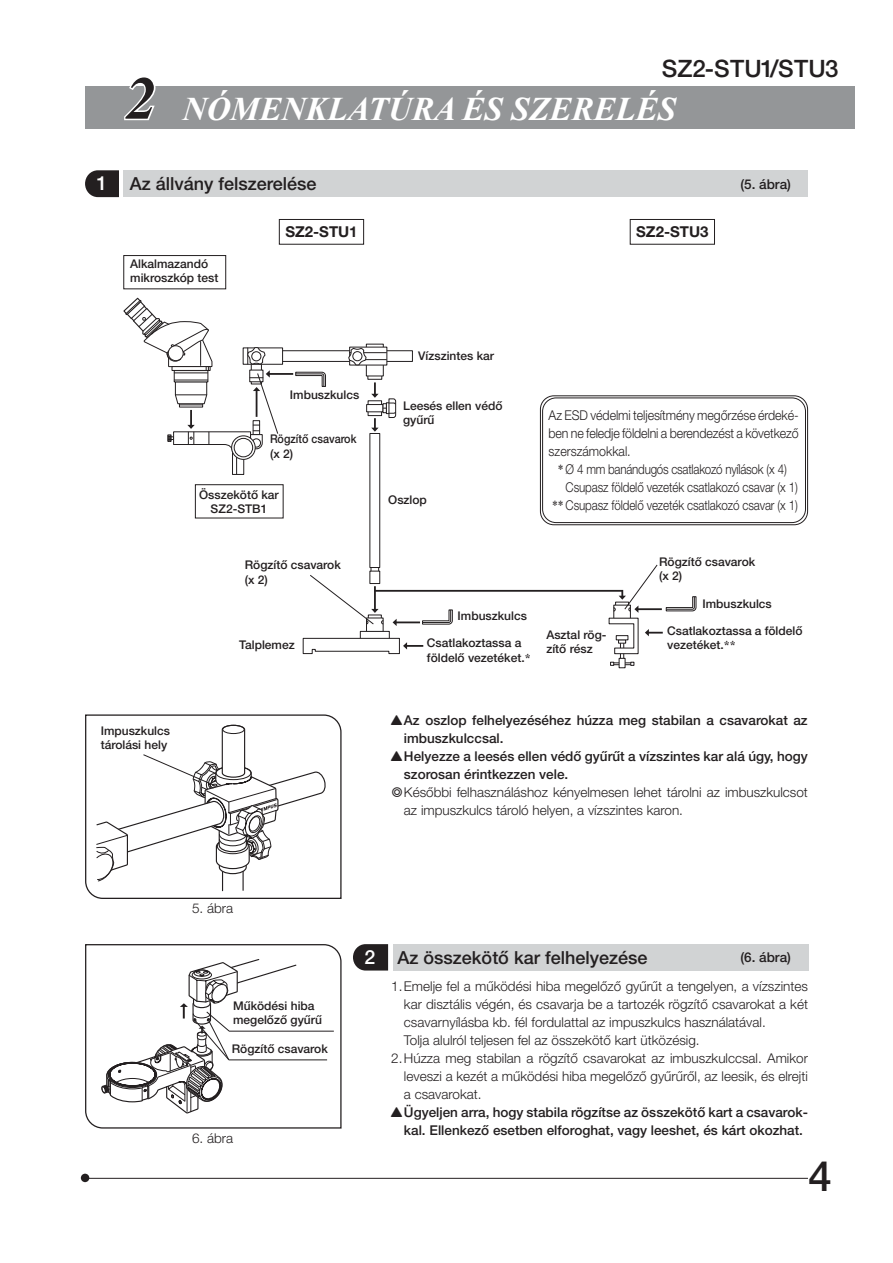
<style>
.page{position:relative;width:893px;height:1263px;background:#fff}
.page>*{position:absolute;margin:0;border:0;box-sizing:border-box;transform-origin:0 0}
.t1{font:500 42px "Helvetica Neue LT Pro";color:#231f20}
.big_headline{font:italic 700 33px "Times New Roman";color:#fff}
.t2{font:500 24px "Helvetica Neue LT Pro";letter-spacing:.005em;color:#231f20}
.small_headline{font:500 18px "Helvetica Neue LT Pro";color:#231f20}
.txt_bold{font:700 15px "Helvetica Neue LT Pro";color:#231f20}
.no{font:300 13.5px/18px "Helvetica Neue LT Pro";color:#231f20;text-align:justify}
.no-2{font:500 13.5px/18px "Helvetica Neue LT Pro";color:#231f20}
.no-3{font:300 13.5px/18px "Helvetica Neue LT Pro";color:#231f20;text-align:justify;scale:.92 1}
.no-4{font:300 13.5px "Helvetica Neue LT Pro";color:#231f20;scale:.86 1}
.no-5{font:300 13.5px "Helvetica Neue LT Pro";letter-spacing:-.02em;color:#231f20;scale:.86 1}
.small_headline-2{font:500 13.5px "Helvetica Neue LT Pro";color:#231f20}
.Fig{font:300 13.5px "Helvetica Neue LT Pro";color:#231f20}
.loose_txt{font:500 12px/14.2px "Helvetica Neue LT Pro";color:#231f20}
.loose_txt-2{font:500 12px/14.2px "Helvetica Neue LT Pro";color:#231f20;scale:.9 1}
.s1{font-size:19.5px;color:#fff}
.s2{font-family:"Times New Roman";font-weight:400}
.s3{font-family:"Times New Roman";font-weight:700}
.s4{font-family:"Olympus Leicht Normal";font-weight:400}
</style>
<div class="page">
<hr style="left:85px;top:1178px;width:723px;height:1px;background:#231f20">
<div style="left:81px;top:1174px;width:8px;height:8px;background:#231f20;border-radius:50%"></div>
<div style="left:611px;top:662px;width:21px;height:3px;border:1px solid #231f20"></div>
<div style="left:619px;top:658px;width:7px;height:10px;background:#fff;border:1px solid #231f20"></div>
<svg style="left:610px;top:662px;width:4px;height:4px"></svg>
<svg style="left:630px;top:662px;width:4px;height:4px"></svg>
<svg style="left:85px;top:714px;width:257px;height:185px"></svg>
<svg style="left:85px;top:944px;width:257px;height:184px"></svg>
<div style="left:393px;top:944px;width:416px;height:26px;background:#d1d3d4"></div>
<svg style="left:353px;top:944px;width:35px;height:26px"></svg>
<svg style="left:85px;top:170px;width:34px;height:27px"></svg>
<div style="left:123px;top:170px;width:685px;height:27px;background:#d1d3d4"></div>
<div style="left:85px;top:86px;width:770px;height:42px;background:#949698"></div>
<svg style="left:124px;top:77px;width:32px;height:44px"></svg>
<div style="left:279px;top:219px;width:85px;height:26px;border:1px solid #231f20"></div>
<div style="left:630px;top:219px;width:85px;height:26px;border:1px solid #231f20"></div>
<div style="left:123px;top:255px;width:103px;height:34px;border:1px solid #231f20"></div>
<svg style="left:123px;top:298px;width:573px;height:357px"></svg>
<svg style="left:96px;top:725px;width:230px;height:166px"></svg>
<hr style="left:229px;top:1031px;width:105px;height:1px;background:#231f20">
<svg style="left:101px;top:959px;width:195px;height:154px"></svg>
<hr style="left:229px;top:1059px;width:98px;height:1px;background:#231f20">
<h3 class="t2" style="left:662px;top:55px;width:178px">SZ2-STU1/STU3</h3>
<p class="big_headline" style="left:183px;top:85px;width:495px">NÓMENKLATÚRA ÉS SZERELÉS</p>
<p class="small_headline" style="left:97px;top:173px;width:221px"><span class="s1">1</span> Az állvány felszerelése</p>
<p class="small_headline-2" style="left:740px;top:176px;width:52px">(5. ábra)</p>
<p class="txt_bold" style="left:285px;top:222px;width:74px">SZ2-STU1</p>
<p class="txt_bold" style="left:636px;top:222px;width:74px">SZ2-STU3</p>
<p class="loose_txt" style="left:130px;top:257px;width:90px">Alkalmazandó mikroszkóp test</p>
<p class="loose_txt" style="left:101px;top:723px;width:71px">Impuszkulcs tárolási hely</p>
<p class="loose_txt" style="left:290px;top:387px;width:71px">Imbuszkulcs</p>
<p class="loose_txt-2" style="left:270px;top:432px;width:98px">Rögzítő csavarok (x 2)</p>
<p class="loose_txt" style="left:199px;top:487px;width:81px">Összekötő kar</p>
<p class="loose_txt" style="left:211px;top:502px;width:58px">SZ2-STB1</p>
<p class="loose_txt" style="left:245px;top:558px;width:98px">Rögzítő csavarok</p>
<p class="loose_txt" style="left:245px;top:572px;width:25px">(x 2)</p>
<p class="loose_txt" style="left:239px;top:637px;width:57px">Talplemez</p>
<p class="loose_txt" style="left:418px;top:348px;width:77px">Vízszintes kar</p>
<p class="loose_txt" style="left:403px;top:398px;width:101px">Leesés ellen védő gyűrű</p>
<p class="loose_txt" style="left:388px;top:492px;width:40px">Oszlop</p>
<p class="no-3" style="left:549px;top:406px;width:273px">Az ESD védelmi teljesítmény megőrzése érdeké&shy;ben ne feledje földelni a berendezést a következő szerszámokkal.</p>
<p class="no-5" style="left:558px;top:461px;width:268px"><span class="s2">*</span> Ø 4 mm banándugós csatlakozó nyílások (x 4)</p>
<p class="no-4" style="left:566px;top:479px;width:272px">Csupasz földelő vezeték csatlakozó csavar (x 1)</p>
<p class="no-4" style="left:552px;top:497px;width:287px"><span class="s2">**</span> Csupasz földelő vezeték csatlakozó csavar (x 1)</p>
<p class="loose_txt" style="left:458px;top:609px;width:71px">Imbuszkulcs</p>
<p class="loose_txt" style="left:427px;top:636px;width:105px">Csatlakoztassa a földelő vezetéket.<span class="s3">*</span></p>
<p class="loose_txt" style="left:546px;top:627px;width:62px">Asztal rög&shy;zítő rész</p>
<p class="loose_txt" style="left:659px;top:554px;width:98px">Rögzítő csavarok</p>
<p class="loose_txt" style="left:659px;top:568px;width:25px">(x 2)</p>
<p class="loose_txt" style="left:702px;top:596px;width:71px">Imbuszkulcs</p>
<p class="loose_txt" style="left:667px;top:623px;width:137px">Csatlakoztassa a földelő</p>
<p class="loose_txt" style="left:667px;top:637px;width:70px">vezetéket.<span class="s3">**</span></p>
<p class="no-2" style="left:404px;top:711px;width:405px">Az oszlop felhelyezéséhez húzza meg stabilan a csavarokat az imbuszkulccsal.</p>
<p class="no-2" style="left:404px;top:747px;width:405px">Helyezze a leesés ellen védő gyűrűt a vízszintes kar alá úgy, hogy szorosan érintkezzen vele.</p>
<p class="no" style="left:404px;top:782px;width:405px;text-indent:-13px"><span class="s4">}</span>Későbbi felhasználáshoz kényelmesen lehet tárolni az imbuszkulcsot az impuszkulcs tároló helyen, a vízszintes karon.</p>
<p class="Fig" style="left:192px;top:900px;width:43px">5. ábra</p>
<p class="loose_txt" style="left:233px;top:998px;width:90px">Működési hiba megelőző gyűrű</p>
<p class="loose_txt" style="left:232px;top:1041px;width:98px">Rögzítő csavarok</p>
<p class="Fig" style="left:192px;top:1130px;width:43px">6. ábra</p>
<p class="small_headline" style="left:365px;top:946px;width:284px"><span class="s1">2</span> Az összekötő kar felhelyezése</p>
<p class="small_headline-2" style="left:740px;top:949px;width:52px">(6. ábra)</p>
<p class="no" style="left:404px;top:977px;width:405px;text-indent:-13px">1.Emelje fel a működési hiba megelőző gyűrűt a tengelyen, a vízszintes kar disztális végén, és csavarja be a tartozék rögzítő csavarokat a két csavarnyílásba kb. fél fordulattal az impuszkulcs használatával.</p>
<p class="no" style="left:404px;top:1031px;width:297px">Tolja alulról teljesen fel az összekötő kart ütközésig.</p>
<p class="no" style="left:404px;top:1049px;width:405px;text-indent:-13px">2.Húzza meg stabilan a rögzítő csavarokat az imbuszkulccsal. Amikor leveszi a kezét a működési hiba megelőző gyűrűről, az leesik, és elrejti a csavarokat.</p>
<p class="no-2" style="left:404px;top:1103px;width:405px">Ügyeljen arra, hogy stabila rögzítse az összekötő kart a csavarok&shy;kal. Ellenkező esetben elforoghat, vagy leeshet, és kárt okozhat.</p>
<h1 class="t1" style="left:808px;top:1151px;width:25px">4</h1>
</div>
